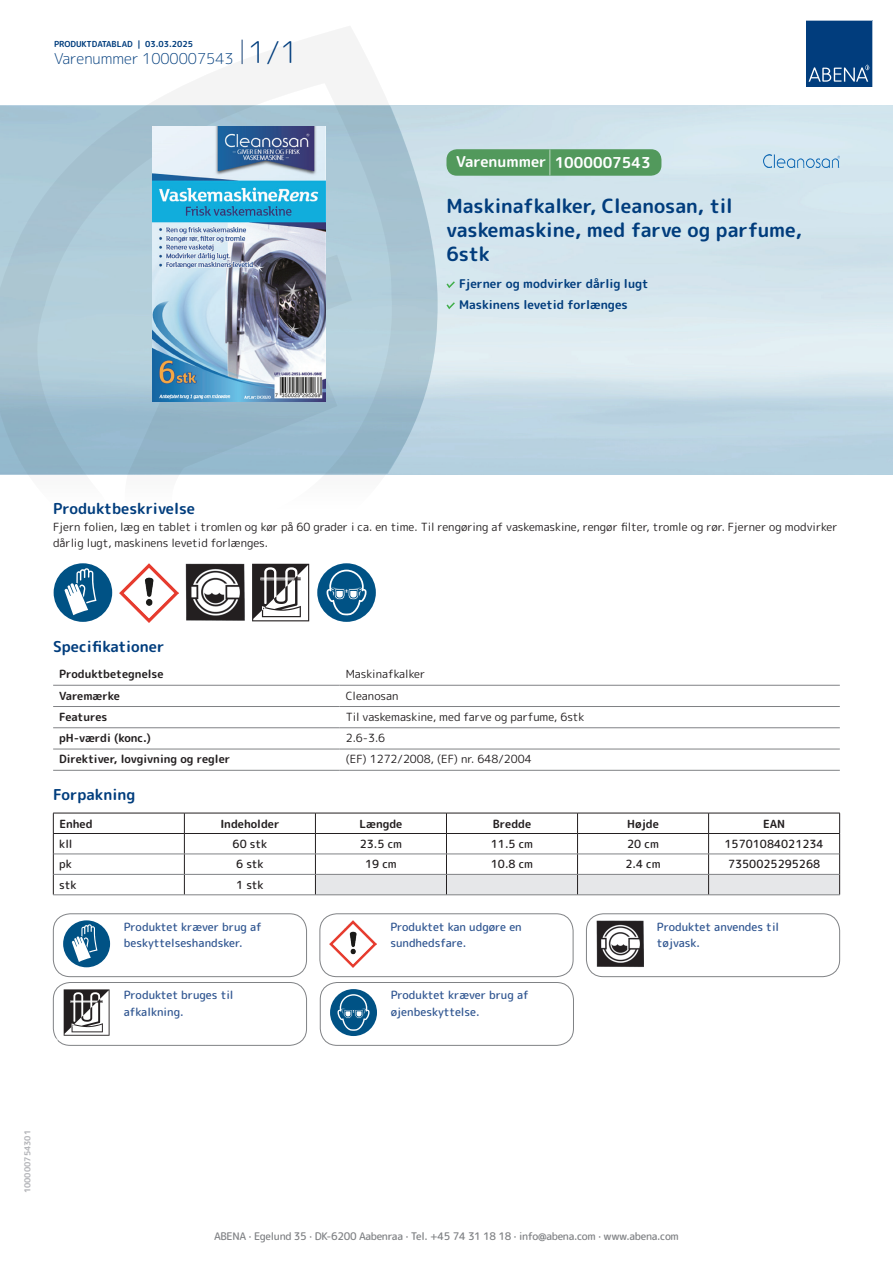
<style>
.page{position:relative;width:893px;height:1263px;background:#fff}
.page>*{position:absolute;margin:0;border:0;box-sizing:border-box;transform-origin:0 0}
.t1{font:700 19.5px/24px "Rounded Mplus 1 c";color:#013d7d}
.t2{font:700 15px "Rounded Mplus 1 c";color:#013d7d}
.t3{font:300 15px "Rounded Mplus 1 c";color:#013d7d}
.t4{font:700 15px "Rounded Mplus 1 c";color:#fff}
.t5{font:700 12px/21px "Rounded Mplus 1 c";color:#013d7d}
.t6{font:11.25px/16.5px "Rounded Mplus 1 c";color:#231f20}
.t7{font:500 11.25px/16.5px "Rounded Mplus 1 c";color:#305691}
.t8{font:700 11.25px "Rounded Mplus 1 c";color:#231f20}
.t9{font:500 11.25px "Rounded Mplus 1 c";color:#231f20}
.t10{font:500 10.5px "Rounded Mplus 1 c";letter-spacing:-.03em;color:#808285}
.t11{font:700 10.5px "Rounded Mplus 1 c";color:#fff}
.t12{font:700 8.25px "Rounded Mplus 1 c";color:#013d7d}
.t13{font:700 8.25px "Rounded Mplus 1 c";color:#b2b3b7}
.s1{font-size:30px}
.s2{font-size:25.5px}
</style>
<div class="page">
<img style="left:439px;top:106px;width:454px;height:368px">
<svg style="left:0;top:26px;width:439px;height:586px"></svg>
<svg style="left:0;top:106px;width:438px;height:368px;background:#a6c4d3"></svg>
<svg style="left:242px;top:40px;width:1px;height:24px"></svg>
<svg style="left:806px;top:20px;width:67px;height:67px;background:#144b86"></svg>
<img style="left:152px;top:127px;width:174px;height:275px">
<div style="left:54px;top:563px;width:58px;height:59px;background:#005285;border-radius:50%"></div>
<svg style="left:65px;top:568px;width:31px;height:47px"></svg>
<img style="left:119px;top:563px;width:59px;height:59px">
<img style="left:185px;top:563px;width:59px;height:58px">
<svg style="left:252px;top:564px;width:57px;height:57px"></svg>
<div style="left:317px;top:563px;width:59px;height:59px;background:#005285;border-radius:50%"></div>
<svg style="left:327px;top:563px;width:40px;height:52px"></svg>
<hr style="left:53px;top:685px;width:287px;height:1px;background:#808285">
<hr style="left:340px;top:685px;width:500px;height:1px;background:#808285">
<hr style="left:53px;top:706px;width:287px;height:1px;background:#808285">
<hr style="left:340px;top:706px;width:500px;height:1px;background:#808285">
<hr style="left:53px;top:727px;width:287px;height:1px;background:#808285">
<hr style="left:340px;top:727px;width:500px;height:1px;background:#808285">
<hr style="left:53px;top:749px;width:287px;height:1px;background:#808285">
<hr style="left:340px;top:749px;width:500px;height:1px;background:#808285">
<hr style="left:53px;top:770px;width:287px;height:1px;background:#808285">
<hr style="left:340px;top:770px;width:500px;height:1px;background:#808285">
<hr style="left:53px;top:813px;width:131px;height:1px;background:#231f20">
<hr style="left:184px;top:813px;width:131px;height:1px;background:#231f20">
<hr style="left:53px;top:833px;width:131px;height:1px;background:#231f20">
<hr style="left:184px;top:833px;width:131px;height:1px;background:#231f20">
<svg style="left:53px;top:813px;width:1px;height:81px"></svg>
<svg style="left:184px;top:813px;width:1px;height:81px"></svg>
<svg style="left:315px;top:813px;width:525px;height:81px"></svg>
<hr style="left:54px;top:854px;width:130px;height:1px;background:#808285">
<hr style="left:184px;top:854px;width:131px;height:1px;background:#808285">
<hr style="left:315px;top:854px;width:131px;height:1px;background:#808285">
<hr style="left:446px;top:854px;width:131px;height:1px;background:#808285">
<hr style="left:577px;top:854px;width:132px;height:1px;background:#808285">
<hr style="left:709px;top:854px;width:130px;height:1px;background:#808285">
<hr style="left:54px;top:874px;width:130px;height:1px;background:#808285">
<hr style="left:184px;top:874px;width:131px;height:1px;background:#808285">
<hr style="left:315px;top:874px;width:131px;height:1px;background:#808285">
<hr style="left:446px;top:874px;width:131px;height:1px;background:#808285">
<hr style="left:577px;top:874px;width:132px;height:1px;background:#808285">
<hr style="left:709px;top:874px;width:130px;height:1px;background:#808285">
<hr style="left:53px;top:894px;width:131px;height:1px;background:#808285">
<hr style="left:184px;top:894px;width:131px;height:1px;background:#808285">
<hr style="left:315px;top:894px;width:131px;height:1px;background:#808285">
<hr style="left:446px;top:894px;width:131px;height:1px;background:#808285">
<hr style="left:577px;top:894px;width:132px;height:1px;background:#808285">
<hr style="left:709px;top:894px;width:131px;height:1px;background:#808285">
<div style="left:63px;top:920px;width:47px;height:47px;background:#005285;border-radius:50%"></div>
<svg style="left:72px;top:924px;width:25px;height:38px"></svg>
<div style="left:53px;top:913px;width:254px;height:64px;border:1px solid #808285;border-radius:17px"></div>
<img style="left:330px;top:920px;width:47px;height:47px">
<div style="left:320px;top:913px;width:253px;height:64px;border:1px solid #808285;border-radius:17px"></div>
<img style="left:596px;top:920px;width:47px;height:47px">
<div style="left:586px;top:913px;width:254px;height:64px;border:1px solid #808285;border-radius:17px"></div>
<svg style="left:64px;top:989px;width:46px;height:47px"></svg>
<div style="left:53px;top:982px;width:254px;height:63px;border:1px solid #808285;border-radius:17px"></div>
<div style="left:330px;top:989px;width:47px;height:47px;background:#005285;border-radius:50%"></div>
<svg style="left:337px;top:989px;width:33px;height:42px"></svg>
<div style="left:320px;top:982px;width:254px;height:63px;border:1px solid #808285;border-radius:17px"></div>
<svg style="left:446px;top:281px;width:9px;height:7px"></svg>
<svg style="left:446px;top:302px;width:9px;height:7px"></svg>
<div style="left:446px;top:149px;width:215px;height:27px;background:#52995c;border-radius:10px"></div>
<img style="left:763px;top:155px;width:77px;height:12px">
<p class="t12" style="left:54px;top:38px;width:141px">PRODUKTDATABLAD | 03.03.2025</p>
<h2 class="t3" style="left:54px;top:48px;width:246px">Varenummer 1000007543 <span class="s1">1/1</span></h2>
<h2 class="t4" style="left:456px;top:152px;width:196px">Varenummer <span class="s2">|</span> 1000007543</h2>
<h1 class="t1" style="left:446px;top:194px;width:357px">Maskinafkalker, Cleanosan, til vaskemaskine, med farve og parfume,<br>6stk</h1>
<p class="t5" style="left:459px;top:273px;width:191px">Fjerner og modvirker dårlig lugt<br>Maskinens levetid forlænges</p>
<h2 class="t2" style="left:53px;top:498px;width:143px">Produktbeskrivelse</h2>
<p class="t6" style="left:53px;top:518px;width:786px">Fjern folien, læg en tablet i tromlen og kør på 60 grader i ca. en time. Til rengøring af vaskemaskine, rengør filter, tromle og rør. Fjerner og modvirker dårlig lugt, maskinens levetid forlænges.</p>
<h2 class="t2" style="left:53px;top:635px;width:113px">Specifikationer</h2>
<p class="t8" style="left:59px;top:666px;width:106px">Produktbetegnelse</p>
<p class="t6" style="left:346px;top:666px;width:81px">Maskinafkalker</p>
<p class="t8" style="left:59px;top:688px;width:62px">Varemærke</p>
<p class="t6" style="left:346px;top:687px;width:54px">Cleanosan</p>
<p class="t8" style="left:59px;top:709px;width:50px">Features</p>
<p class="t6" style="left:346px;top:708px;width:240px">Til vaskemaskine, med farve og parfume, 6stk</p>
<p class="t8" style="left:59px;top:730px;width:93px">pH-værdi (konc.)</p>
<p class="t6" style="left:346px;top:730px;width:41px">2.6-3.6</p>
<p class="t8" style="left:59px;top:751px;width:173px">Direktiver, lovgivning og regler</p>
<p class="t6" style="left:346px;top:751px;width:188px">(EF) 1272/2008, (EF) nr. 648/2004</p>
<h2 class="t2" style="left:53px;top:784px;width:84px">Forpakning</h2>
<p class="t8" style="left:59px;top:815px;width:35px">Enhed</p>
<p class="t8" style="left:220px;top:815px;width:61px">Indeholder</p>
<p class="t8" style="left:359px;top:815px;width:44px">Længde</p>
<p class="t8" style="left:493px;top:815px;width:40px">Bredde</p>
<p class="t8" style="left:627px;top:815px;width:33px">Højde</p>
<p class="t8" style="left:763px;top:815px;width:24px">EAN</p>
<p class="t9" style="left:59px;top:836px;width:15px">kll</p>
<p class="t9" style="left:233px;top:836px;width:36px">60 stk</p>
<p class="t9" style="left:360px;top:836px;width:44px">23.5 cm</p>
<p class="t9" style="left:491px;top:836px;width:44px">11.5 cm</p>
<p class="t9" style="left:627px;top:836px;width:33px">20 cm</p>
<p class="t9" style="left:724px;top:836px;width:101px">15701084021234</p>
<p class="t9" style="left:59px;top:856px;width:14px">pk</p>
<p class="t9" style="left:236px;top:856px;width:29px">6 stk</p>
<p class="t9" style="left:365px;top:856px;width:33px">19 cm</p>
<p class="t9" style="left:491px;top:856px;width:44px">10.8 cm</p>
<p class="t9" style="left:625px;top:856px;width:37px">2.4 cm</p>
<p class="t9" style="left:728px;top:856px;width:94px">7350025295268</p>
<p class="t9" style="left:59px;top:877px;width:19px">stk</p>
<p class="t9" style="left:236px;top:877px;width:29px">1 stk</p>
<p class="t7" style="left:124px;top:918px;width:139px">Produktet kræver brug af beskyttelseshandsker.</p>
<p class="t7" style="left:390px;top:918px;width:133px">Produktet kan udgøre en sundhedsfare.</p>
<p class="t7" style="left:657px;top:918px;width:124px">Produktet anvendes til tøjvask.</p>
<p class="t11" style="left:53px;top:1034px;width:7px">*</p>
<p class="t7" style="left:124px;top:987px;width:111px">Produktet bruges til afkalkning.</p>
<p class="t7" style="left:391px;top:987px;width:139px">Produktet kræver brug af øjenbeskyttelse.</p>
<p class="t13" style="left:22px;top:1193px;width:65px;rotate:-90deg">100000754301</p>
<p class="t10" style="left:214px;top:1229px;width:466px">ABENA · Egelund 35 · DK-6200 Aabenraa · Tel. +45 74 31 18 18 · info@abena.com · www.abena.com</p>
</div>
